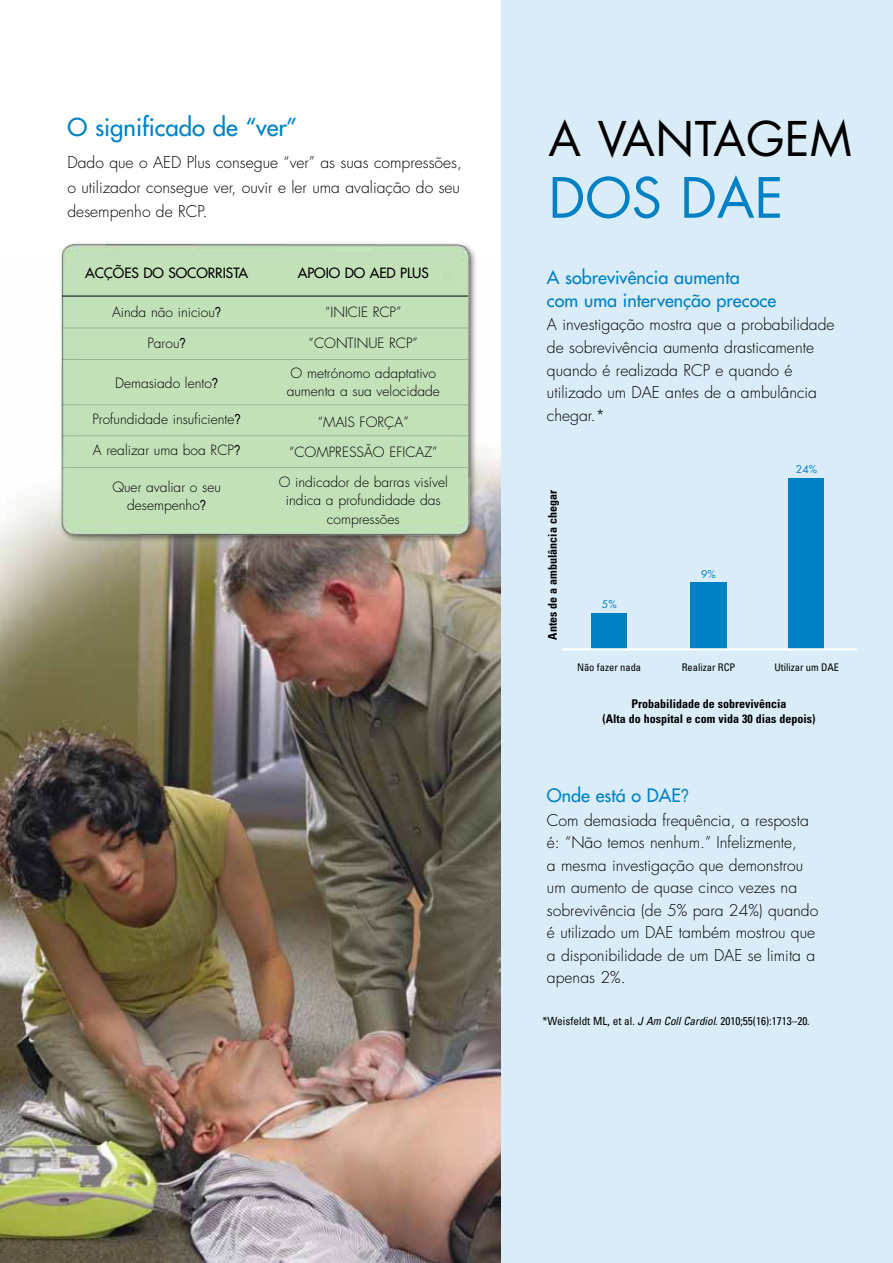
<style>
.page{position:relative;width:893px;height:1263px;background:#fff}
.page>*{position:absolute;margin:0;border:0;box-sizing:border-box;transform-origin:0 0}
.t1{font:54px "Futura Std";color:#0081c6}
.t2{font:46.5px "Futura Std";letter-spacing:.01em;color:#000}
.t3{font:500 24px "Futura Std";color:#0081c6}
.t4{font:500 18px/22.5px "Futura Std";color:#0081c6}
.t5{font:300 15.75px/22.5px "Futura Std";color:#000}
.t6{font:300 13.8px/30.3px "Futura Std";color:#000;text-align:center}
.t7{font:500 13.8px "Futura Std";color:#000}
.t8{font:700 condensed 12px/15px "Univers";color:#000;text-align:center}
.t9{font:condensed 11.25px "Univers";color:#000}
.t10{font:condensed 10.5px "Univers";color:#000}
.t11{font:10.5px "Futura Std";color:#0081c6}
.s1{font-family:"Arial Narrow";font-weight:400}
.s2{font-style:italic}
</style>
<div class="page">
<img style="left:0;top:255px;width:502px;height:1008px">
<div style="left:502px;top:0;width:391px;height:1263px;background:#d9ecf7"></div>
<img style="left:61px;top:243px;width:415px;height:304px">
<hr style="left:62px;top:296px;width:406px;height:1px;background:#000">
<hr style="left:62px;top:328px;width:406px;height:1px;background:#000">
<hr style="left:62px;top:359px;width:406px;height:1px;background:#000">
<hr style="left:62px;top:404px;width:406px;height:1px;background:#000">
<hr style="left:62px;top:435px;width:406px;height:1px;background:#000">
<hr style="left:62px;top:467px;width:406px;height:1px;background:#000">
<div style="left:788px;top:478px;width:36px;height:171px;background:#0081c6"></div>
<div style="left:690px;top:582px;width:36px;height:67px;background:#0081c6"></div>
<div style="left:591px;top:613px;width:36px;height:36px;background:#0081c6"></div>
<hr style="left:562px;top:648px;width:295px;height:2px;background:#fff">
<h3 class="t3" style="left:68px;top:112px;width:231px">O significado de “ver”</h3>
<p class="t5" style="left:68px;top:150px;width:396px;line-height:24.8px">Dado que o AED Plus consegue “ver” as suas compressões, o utilizador consegue ver, ouvir e ler uma avaliação do seu desempenho de RCP.</p>
<p class="t7" style="left:85px;top:264px;width:165px">ACÇÕES DO SOCORRISTA</p>
<p class="t6" style="left:112px;top:298px;width:111px">Ainda não iniciou<span class="s1">?<br></span>Parou<span class="s1">?</span></p>
<p class="t6" style="left:115px;top:368px;width:105px">Demasiado lento<span class="s1">?</span></p>
<p class="t6" style="left:92px;top:405px;width:150px;text-align:left">Profundidade insuficiente<span class="s1">?<br></span>A realizar uma boa RCP<span class="s1">?</span></p>
<p class="t6" style="left:112px;top:478px;width:110px;line-height:18.5px">Quer avaliar o seu desempenho<span class="s1">?</span></p>
<p class="t7" style="left:298px;top:264px;width:133px">APOIO DO AED PLUS</p>
<p class="t6" style="left:291px;top:298px;width:147px">“INICIE RCP” “CONTINUE RCP”<br>O metrónomo adaptativo</p>
<p class="t6" style="left:279px;top:377px;width:171px">aumenta a sua velocidade “MAIS FORÇA” “COMPRESSÃO EFICAZ”<br>O indicador de barras visível</p>
<p class="t6" style="left:286px;top:492px;width:156px;line-height:18.5px">indica a profundidade das compressões</p>
<h2 class="t2" style="left:549px;top:109px;width:305px">A VANTAGEM</h2>
<h1 class="t1" style="left:549px;top:163px;width:236px">DOS DAE</h1>
<p class="t4" style="left:547px;top:266px;width:231px">A sobrevivência aumenta<br>com uma intervenção precoce</p>
<p class="t5" style="left:547px;top:314px;width:289px">A investigação mostra que a probabilidade de sobrevivência aumenta drasticamente quando é realizada RCP e quando é utilizado um DAE antes de a ambulância chegar.*</p>
<p class="t8" style="left:545px;top:639px;width:151px;rotate:-90deg">Antes de a ambulância chegar</p>
<p class="t11" style="left:602px;top:597px;width:16px">5%</p>
<p class="t11" style="left:701px;top:567px;width:16px">9%</p>
<p class="t11" style="left:796px;top:462px;width:23px">24%</p>
<p class="t10" style="left:577px;top:660px;width:66px">Não fazer nada</p>
<p class="t10" style="left:682px;top:660px;width:55px">Realizar RCP</p>
<p class="t10" style="left:774px;top:660px;width:66px">Utilizar um DAE</p>
<p class="t8" style="left:603px;top:696px;width:214px">Probabilidade de sobrevivência<br>(Alta do hospital e com vida 30 dias depois)</p>
<p class="t4" style="left:547px;top:784px;width:144px">Onde está o DAE<span class="s1">?</span></p>
<p class="t5" style="left:547px;top:809px;width:273px">Com demasiada frequência, a resposta é: “Não temos nenhum.” Infelizmente,<br>a mesma investigação que demonstrou um aumento de quase cinco vezes na sobrevivência (de 5% para 24%) quando é utilizado um DAE também mostrou que a disponibilidade de um DAE se limita a apenas 2%.</p>
<p class="t9" style="left:543px;top:1014px;width:269px">*Weisfeldt ML, et al. <span class="s2">J Am Coll Cardiol</span>. 2010;55(16):1713–20.</p>
</div>
